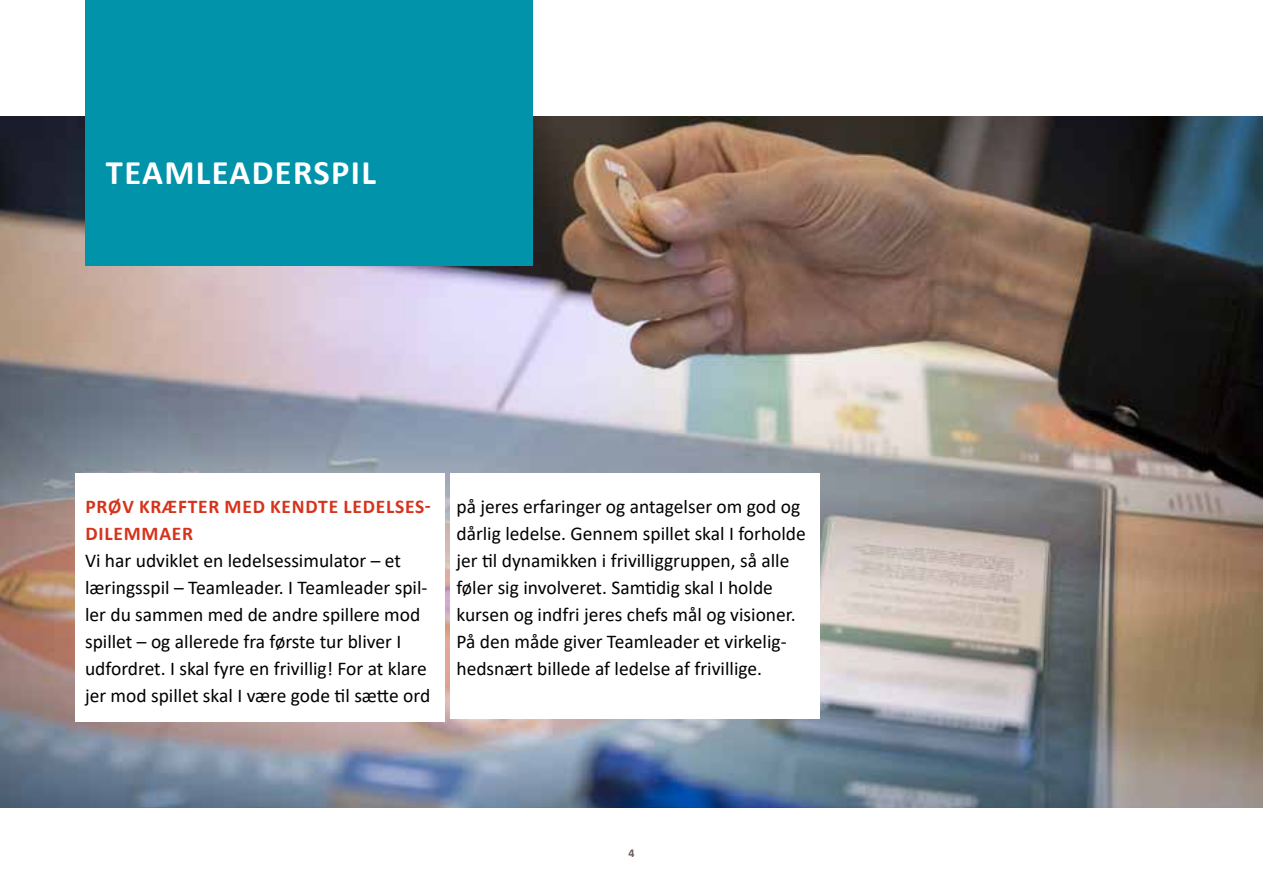
<style>
.page{position:relative;width:1263px;height:893px;background:#fff}
.page>*{position:absolute;margin:0;border:0;box-sizing:border-box;transform-origin:0 0}
.t1{font:700 34.5px "Calibri";letter-spacing:.04em;color:#fff}
.t2{font:19.5px/27px "Calibri";color:#000}
.t3{font:700 19.5px/27px "Calibri";letter-spacing:.04em;color:#d6331c}
.t4{font:700 12px "Calibri";color:#6a5b57}
</style>
<div class="page">
<img style="left:0;top:117px;width:1263px;height:691px">
<div style="left:75px;top:473px;width:370px;height:248px;background:#fff"></div>
<div style="left:450px;top:473px;width:370px;height:245px;background:#fff"></div>
<div style="left:85px;top:0;width:448px;height:266px;background:#0093a9"></div>
<h1 class="t1" style="left:106px;top:148px;width:272px">TEAMLEADERSPIL</h1>
<p class="t3" style="left:85px;top:493px;width:347px">PRØV KRÆFTER MED KENDTE LEDELSES-<br>DILEMMAER</p>
<p class="t2" style="left:85px;top:547px;width:347px">Vi har udviklet en ledelsessimulator – et læringsspil – Teamleader. I Teamleader spil&shy;ler du sammen med de andre spillere mod spillet – og allerede fra første tur bliver I udfordret. I skal fyre en frivillig! For at klare jer mod spillet skal I være gode til sætte ord</p>
<p class="t2" style="left:456px;top:493px;width:351px">på jeres erfaringer og antagelser om god og dårlig ledelse. Gennem spillet skal I forholde jer til dynamikken i frivilliggruppen, så alle føler sig involveret. Samtidig skal I holde kursen og indfri jeres chefs mål og visioner.<br>På den måde giver Teamleader et virkelig&shy;hedsnært billede af ledelse af frivillige.</p>
<p class="t4" style="left:628px;top:845px;width:8px">4</p>
</div>
